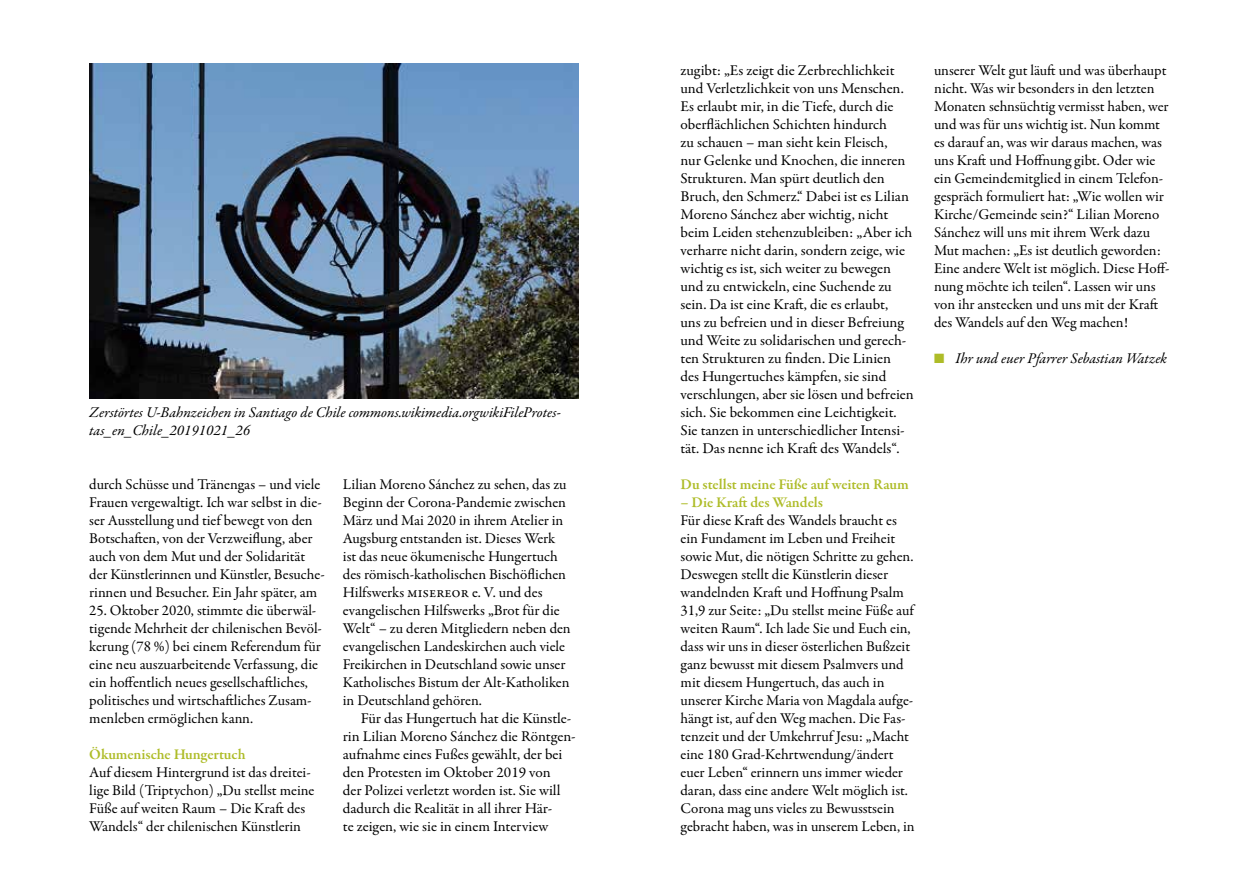
<style>
.page{position:relative;width:1259px;height:893px;background:#fff}
.page>*{position:absolute;margin:0;border:0;box-sizing:border-box;transform-origin:0 0}
.t1{font:15px/18px "Garamond Premr Pro";color:#000}
.t2{font:italic 15px/18px "Garamond Premr Pro";letter-spacing:-.005em;color:#000}
.t3{font:600 15px "Garamond Premr Pro";letter-spacing:-.005em;color:#aebc28}
.s1{color:#aebc28}
</style>
<div class="page">
<img style="left:89px;top:64px;width:489px;height:335px">
<p class="t2" style="left:89px;top:404px;width:473px">Zerstörtes U-Bahnzeichen in Santiago de Chile commons.wikimedia.orgwikiFileProtes&shy;tas_en_Chile_20191021_26</p>
<p class="t1" style="left:89px;top:475px;width:237px">durch Schüsse und Tränengas – und viele Frauen vergewaltigt. Ich war selbst in die&shy;ser Ausstellung und tief bewegt von den Botschaften, von der Verzweiflung, aber auch von dem Mut und der Solidarität der Künstlerinnen und Künstler, Besuche&shy;rinnen und Besucher. Ein Jahr später, am</p>
<p class="t1" style="left:89px;top:601px;width:234px">25. Oktober 2020, stimmte die überwäl&shy;tigende Mehrheit der chilenischen Bevöl&shy;kerung (78 %) bei einem Referendum für eine neu auszuarbeitende Verfassung, die ein hoffentlich neues gesellschaftliches, politisches und wirtschaftliches Zusam&shy;menleben ermöglichen kann.</p>
<p class="t3" style="left:89px;top:745px;width:158px">Ökumenische Hungertuch</p>
<p class="t1" style="left:89px;top:763px;width:227px">Auf diesem Hintergrund ist das dreitei&shy;lige Bild (Triptychon) „Du stellst meine Füße auf weiten Raum – Die Kraft des Wandels“ der chilenischen Künstlerin</p>
<p class="t1" style="left:343px;top:475px;width:229px">Lilian Moreno Sánchez zu sehen, das zu Beginn der Corona-Pandemie zwischen März und Mai 2020 in ihrem Atelier in Augsburg entstanden ist. Dieses Werk ist das neue ökumenische Hungertuch des römisch-katholischen Bischöflichen Hilfswerks MISEREOR e. V. und des evangelischen Hilfswerks „Brot für die Welt“ – zu deren Mitgliedern neben den evangelischen Landeskirchen auch viele Freikirchen in Deutschland sowie unser Katholisches Bistum der Alt-Katholiken in Deutschland gehören.</p>
<p class="t1" style="left:343px;top:709px;width:234px;text-indent:18px">Für das Hungertuch hat die Künstle&shy;rin Lilian Moreno Sánchez die Röntgen&shy;aufnahme eines Fußes gewählt, der bei den Protesten im Oktober 2019 von<br>der Polizei verletzt worden ist. Sie will dadurch die Realität in all ihrer Här-<br>te zeigen, wie sie in einem Interview</p>
<p class="t1" style="left:680px;top:61px;width:235px">zugibt: „Es zeigt die Zerbrechlichkeit und Verletzlichkeit von uns Menschen.<br>Es erlaubt mir, in die Tiefe, durch die oberflächlichen Schichten hindurch<br>zu schauen – man sieht kein Fleisch,<br>nur Gelenke und Knochen, die inneren Strukturen. Man spürt deutlich den Bruch, den Schmerz.“ Dabei ist es Lilian Moreno Sánchez aber wichtig, nicht beim Leiden stehenzubleiben: „Aber ich verharre nicht darin, sondern zeige, wie wichtig es ist, sich weiter zu bewegen und zu entwickeln, eine Suchende zu sein. Da ist eine Kraft, die es erlaubt,<br>uns zu befreien und in dieser Befreiung und Weite zu solidarischen und gerech&shy;ten Strukturen zu finden. Die Linien<br>des Hungertuches kämpfen, sie sind verschlungen, aber sie lösen und befreien sich. Sie bekommen eine Leichtigkeit.<br>Sie tanzen in unterschiedlicher Intensi&shy;tät. Das nenne ich Kraft des Wandels“.</p>
<p class="t3" style="left:680px;top:475px;width:230px">Du stellst meine Füße auf weiten Raum</p>
<p class="t3" style="left:680px;top:493px;width:144px">– Die Kraft des Wandels</p>
<p class="t1" style="left:680px;top:511px;width:236px">Für diese Kraft des Wandels braucht es ein Fundament im Leben und Freiheit sowie Mut, die nötigen Schritte zu gehen.<br>Deswegen stellt die Künstlerin dieser wandelnden Kraft und Hoffnung Psalm 31,9 zur Seite: „Du stellst meine Füße auf weiten Raum“. Ich lade Sie und Euch ein, dass wir uns in dieser österlichen Bußzeit ganz bewusst mit diesem Psalmvers und mit diesem Hungertuch, das auch in unserer Kirche Maria von Magdala aufge&shy;hängt ist, auf den Weg machen. Die Fas&shy;tenzeit und der Umkehrruf Jesu: „Macht eine 180 Grad-Kehrtwendung/ändert euer Leben“ erinnern uns immer wieder daran, dass eine andere Welt möglich ist.<br>Corona mag uns vieles zu Bewusstsein gebracht haben, was in unserem Leben, in</p>
<p class="t1" style="left:934px;top:61px;width:237px">unserer Welt gut läuft und was überhaupt nicht. Was wir besonders in den letzten Monaten sehnsüchtig vermisst haben, wer und was für uns wichtig ist. Nun kommt es darauf an, was wir daraus machen, was uns Kraft und Hoffnung gibt. Oder wie ein Gemeindemitglied in einem Telefon&shy;gespräch formuliert hat: „Wie wollen wir Kirche/Gemeinde sein?“ Lilian Moreno Sánchez will uns mit ihrem Werk dazu Mut machen: „Es ist deutlich geworden:<br>Eine andere Welt ist möglich. Diese Hoff&shy;nung möchte ich teilen“. Lassen wir uns von ihr anstecken und uns mit der Kraft des Wandels auf den Weg machen!</p>
<p class="t2" style="left:934px;top:350px;width:234px"><span class="s1">■</span> Ihr und euer Pfarrer Sebastian Watzek</p>
</div>
